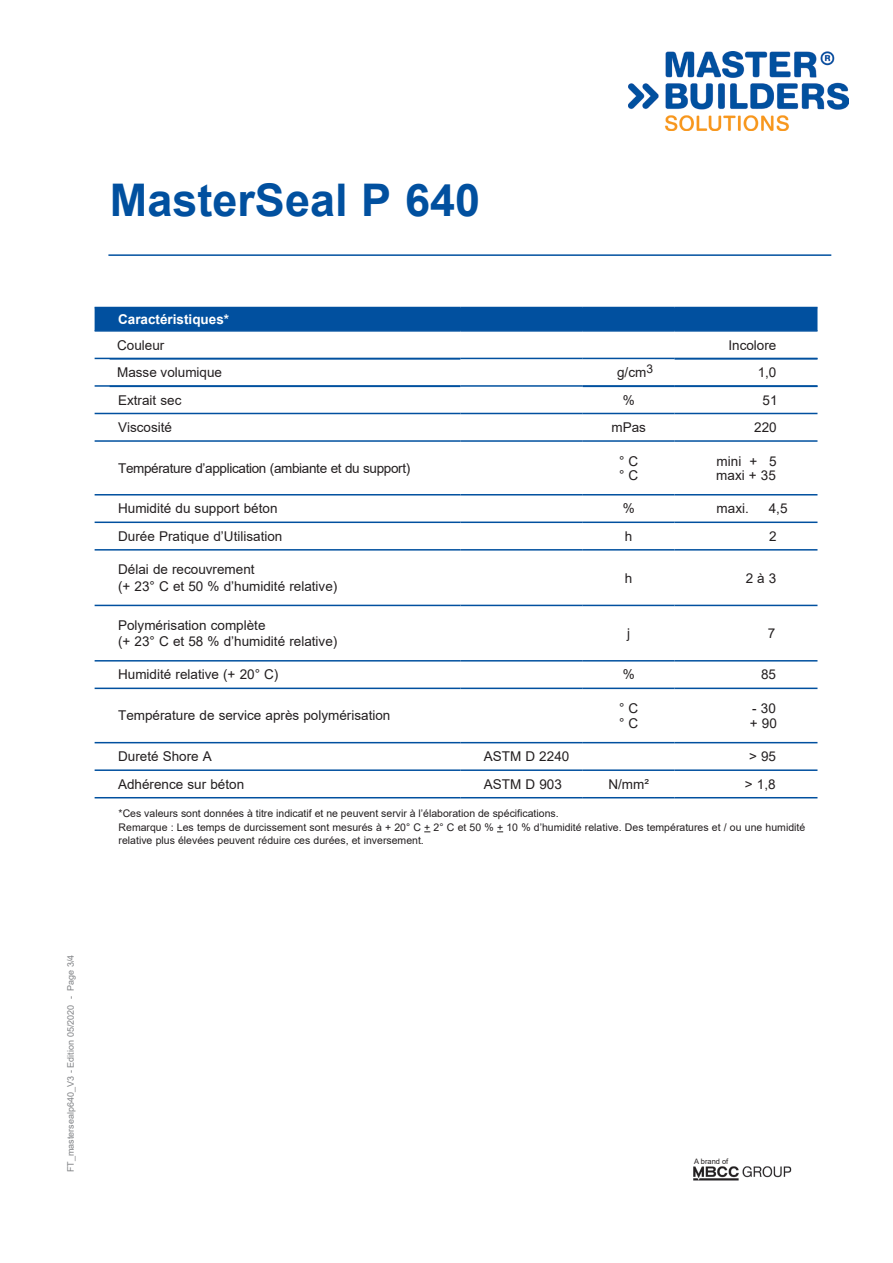
<style>
.page{position:relative;width:893px;height:1263px;background:#fff}
.page>*{position:absolute;margin:0;border:0;box-sizing:border-box;transform-origin:0 0}
.t1{font:700 45px "Arial";color:#01509f}
.t2{font:13.5px/14.2px "Arial";color:#231f20}
.t3{font:13.5px "Arial";letter-spacing:-.025em;color:#231f20}
.t4{font:700 13.5px "Arial";color:#fff}
.t5{font:10.5px/13.5px "Arial";color:#231f20}
.t6{font:9px "Arial";color:#808285}
.t7{font:7.5px "Arial";color:#231f20}
.s1{color:#fff}
</style>
<div class="page">
<hr style="left:108px;top:254px;width:723px;height:2px;background:#01509f">
<div style="left:95px;top:308px;width:722px;height:22px;background:#01509f"></div>
<svg style="left:95px;top:357px;width:722px;height:387px"></svg>
<hr style="left:95px;top:307px;width:365px;height:1px;background:#01509f">
<hr style="left:460px;top:307px;width:123px;height:1px;background:#01509f">
<hr style="left:583px;top:307px;width:92px;height:1px;background:#01509f">
<hr style="left:675px;top:307px;width:142px;height:1px;background:#01509f">
<hr style="left:95px;top:330px;width:365px;height:2px;background:#01509f">
<hr style="left:460px;top:330px;width:123px;height:2px;background:#01509f">
<hr style="left:583px;top:330px;width:92px;height:2px;background:#01509f">
<hr style="left:675px;top:330px;width:142px;height:2px;background:#01509f">
<hr style="left:95px;top:358px;width:365px;height:1px;background:#01509f">
<hr style="left:460px;top:358px;width:123px;height:1px;background:#01509f">
<hr style="left:583px;top:358px;width:92px;height:1px;background:#01509f">
<hr style="left:95px;top:385px;width:365px;height:2px;background:#01509f">
<hr style="left:460px;top:385px;width:123px;height:2px;background:#01509f">
<hr style="left:583px;top:385px;width:92px;height:2px;background:#01509f">
<hr style="left:675px;top:385px;width:142px;height:2px;background:#01509f">
<hr style="left:95px;top:413px;width:365px;height:1px;background:#01509f">
<hr style="left:460px;top:413px;width:123px;height:1px;background:#01509f">
<hr style="left:583px;top:413px;width:92px;height:1px;background:#01509f">
<hr style="left:675px;top:413px;width:142px;height:1px;background:#01509f">
<hr style="left:95px;top:440px;width:365px;height:2px;background:#01509f">
<hr style="left:460px;top:440px;width:123px;height:2px;background:#01509f">
<hr style="left:583px;top:440px;width:92px;height:2px;background:#01509f">
<hr style="left:675px;top:440px;width:142px;height:2px;background:#01509f">
<hr style="left:95px;top:494px;width:365px;height:1px;background:#01509f">
<hr style="left:460px;top:494px;width:123px;height:1px;background:#01509f">
<hr style="left:583px;top:494px;width:92px;height:1px;background:#01509f">
<hr style="left:675px;top:494px;width:142px;height:1px;background:#01509f">
<hr style="left:95px;top:521px;width:365px;height:2px;background:#01509f">
<hr style="left:460px;top:521px;width:123px;height:2px;background:#01509f">
<hr style="left:583px;top:521px;width:92px;height:2px;background:#01509f">
<hr style="left:675px;top:521px;width:142px;height:2px;background:#01509f">
<hr style="left:95px;top:549px;width:365px;height:2px;background:#01509f">
<hr style="left:460px;top:549px;width:123px;height:2px;background:#01509f">
<hr style="left:583px;top:549px;width:92px;height:2px;background:#01509f">
<hr style="left:675px;top:549px;width:142px;height:2px;background:#01509f">
<hr style="left:95px;top:605px;width:365px;height:1px;background:#01509f">
<hr style="left:460px;top:605px;width:123px;height:1px;background:#01509f">
<hr style="left:583px;top:605px;width:92px;height:1px;background:#01509f">
<hr style="left:675px;top:605px;width:142px;height:1px;background:#01509f">
<hr style="left:95px;top:660px;width:365px;height:1px;background:#01509f">
<hr style="left:460px;top:660px;width:123px;height:1px;background:#01509f">
<hr style="left:583px;top:660px;width:92px;height:1px;background:#01509f">
<hr style="left:675px;top:660px;width:142px;height:1px;background:#01509f">
<hr style="left:95px;top:688px;width:365px;height:1px;background:#01509f">
<hr style="left:460px;top:688px;width:123px;height:1px;background:#01509f">
<hr style="left:583px;top:688px;width:92px;height:1px;background:#01509f">
<hr style="left:675px;top:688px;width:142px;height:1px;background:#01509f">
<hr style="left:95px;top:742px;width:365px;height:1px;background:#01509f">
<hr style="left:460px;top:742px;width:123px;height:1px;background:#01509f">
<hr style="left:583px;top:742px;width:92px;height:1px;background:#01509f">
<hr style="left:675px;top:742px;width:142px;height:1px;background:#01509f">
<hr style="left:95px;top:769px;width:365px;height:2px;background:#01509f">
<hr style="left:460px;top:769px;width:123px;height:2px;background:#01509f">
<hr style="left:583px;top:769px;width:92px;height:2px;background:#01509f">
<hr style="left:675px;top:769px;width:142px;height:2px;background:#01509f">
<hr style="left:95px;top:797px;width:365px;height:1px;background:#01509f">
<hr style="left:460px;top:797px;width:123px;height:1px;background:#01509f">
<hr style="left:583px;top:797px;width:92px;height:1px;background:#01509f">
<hr style="left:675px;top:797px;width:142px;height:1px;background:#01509f">
<hr style="left:110px;top:358px;width:350px;height:2px;background:#01509f">
<hr style="left:675px;top:358px;width:142px;height:2px;background:#01509f">
<img style="left:628px;top:51px;width:221px;height:80px">
<img style="left:693px;top:1166px;width:99px;height:15px">
<h1 class="t1" style="left:110px;top:169px;width:372px">MasterSeal P 640</h1>
<p class="t4" style="left:118px;top:310px;width:113px">Caractéristiques*</p>
<p class="t2" style="left:117px;top:338px;width:49px">Couleur</p>
<p class="t2" style="left:728px;top:338px;width:50px">Incolore</p>
<p class="t2" style="left:117px;top:365px;width:107px">Masse volumique</p>
<p class="t2" style="left:617px;top:365px;width:37px">g/cm<sup>3</sup></p>
<p class="t2" style="left:758px;top:365px;width:20px">1,0</p>
<p class="t2" style="left:118px;top:393px;width:65px">Extrait sec</p>
<p class="t2" style="left:623px;top:393px;width:14px">%</p>
<p class="t2" style="left:762px;top:393px;width:17px">51</p>
<p class="t2" style="left:118px;top:420px;width:56px">Viscosité</p>
<p class="t2" style="left:611px;top:420px;width:36px">mPas</p>
<p class="t2" style="left:754px;top:420px;width:24px">220</p>
<p class="t3" style="left:118px;top:459px;width:294px">Température d’application (ambiante et du support)</p>
<p class="t2" style="left:619px;top:454px;width:21px">° C ° C</p>
<p class="t2" style="left:716px;top:454px;width:62px">mini + <span class="s1">3</span>5 maxi + 35</p>
<p class="t2" style="left:118px;top:501px;width:161px">Humidité du support béton</p>
<p class="t2" style="left:623px;top:501px;width:14px">%</p>
<p class="t2" style="left:717px;top:501px;width:72px">maxi. <span class="s1">0</span>4,5</p>
<p class="t2" style="left:118px;top:529px;width:166px">Durée Pratique d’Utilisation</p>
<p class="t2" style="left:625px;top:529px;width:9px">h</p>
<p class="t2" style="left:769px;top:529px;width:9px">2</p>
<p class="t2" style="left:118px;top:561px;width:221px;line-height:16.2px">Délai de recouvrement<br>(+ 23° C et 50 % d’humidité relative)</p>
<p class="t2" style="left:625px;top:571px;width:9px">h</p>
<p class="t2" style="left:746px;top:571px;width:32px">2 à 3</p>
<p class="t2" style="left:118px;top:617px;width:221px;line-height:16.2px">Polymérisation complète<br>(+ 23° C et 58 % d’humidité relative)</p>
<p class="t2" style="left:627px;top:626px;width:4px">j</p>
<p class="t2" style="left:768px;top:626px;width:9px">7</p>
<p class="t2" style="left:118px;top:667px;width:162px">Humidité relative (+ 20° C)</p>
<p class="t2" style="left:623px;top:667px;width:14px">%</p>
<p class="t2" style="left:761px;top:667px;width:17px">85</p>
<p class="t2" style="left:118px;top:708px;width:274px">Température de service après polymérisation</p>
<p class="t2" style="left:619px;top:701px;width:21px">° C ° C</p>
<p class="t2" style="left:750px;top:701px;width:29px">- 30 + 90</p>
<p class="t2" style="left:118px;top:749px;width:95px">Dureté Shore A</p>
<p class="t2" style="left:484px;top:749px;width:87px">ASTM D 2240</p>
<p class="t2" style="left:749px;top:749px;width:29px">&gt; 95</p>
<p class="t2" style="left:118px;top:777px;width:128px">Adhérence sur béton</p>
<p class="t2" style="left:484px;top:777px;width:80px">ASTM D 903</p>
<p class="t2" style="left:608px;top:777px;width:42px">N/mm²</p>
<p class="t2" style="left:745px;top:777px;width:32px">&gt; 1,8</p>
<p class="t5" style="left:119px;top:807px;width:688px">*Ces valeurs sont données à titre indicatif et ne peuvent servir à l’élaboration de spécifications.<br>Remarque : Les temps de durcissement sont mesurés à + 20° C + 2° C et 50 % + 10 % d’humidité relative. Des températures et / ou une humidité relative plus élevées peuvent réduire ces durées, et inversement.</p>
<p class="t6" style="left:65px;top:1172px;width:219px;rotate:-90deg">FT_mastersealp640_V3 - Edition 05/2020 - Page 3/4</p>
<p class="t7" style="left:694px;top:1156px;width:36px">A brand of</p>
</div>
